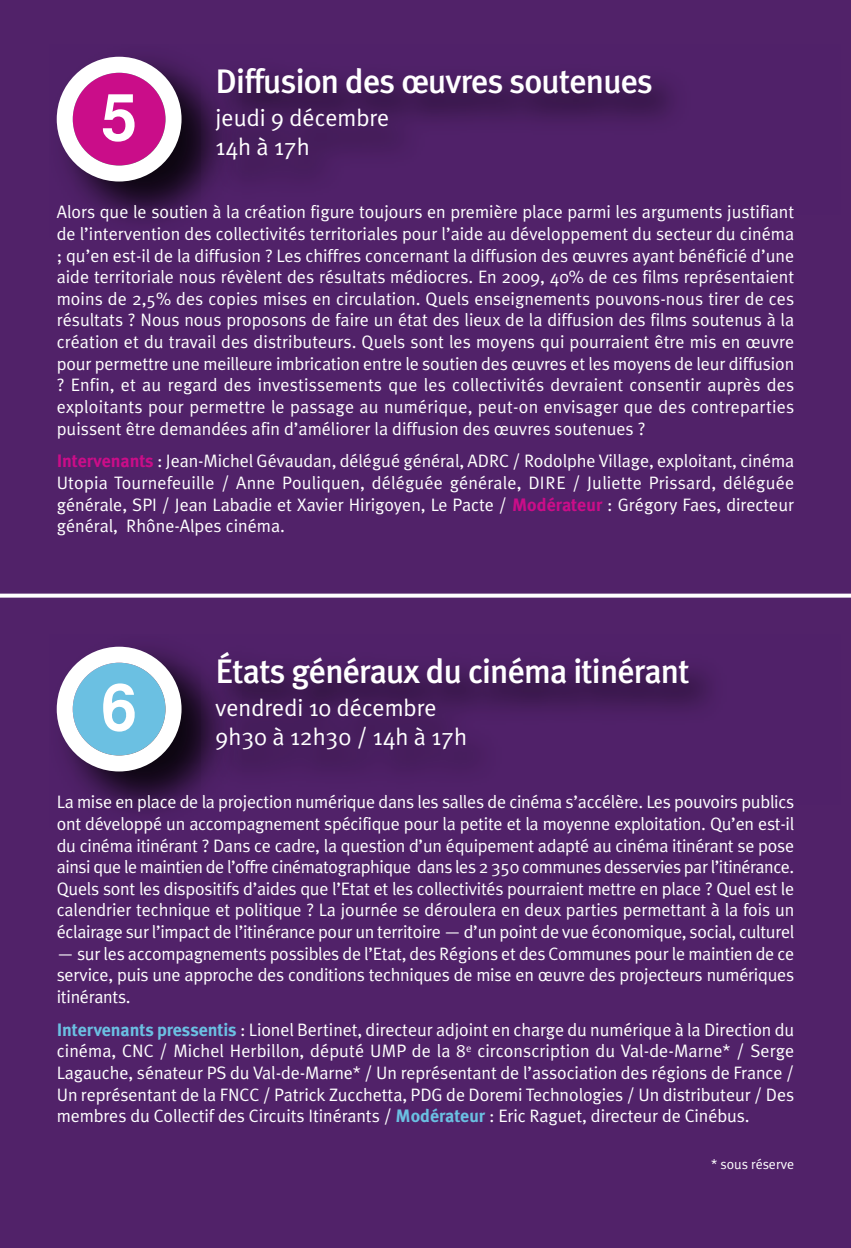
<style>
.page{position:relative;width:851px;height:1248px;background:#fff}
.page>*{position:absolute;margin:0;border:0;box-sizing:border-box;transform-origin:0 0}
.t1{font:700 64.6px "Helvetica";color:#fff}
.t2{font:500 34px "Meta Plus";letter-spacing:-.025em;color:#fff}
.t3{font:24px/28.8px "Meta Plus Normal";color:#fff}
.t4{font:18px/21.6px "Meta Plus Normal";letter-spacing:-.005em;color:#fff;text-align:justify}
.t5{font:14px "Meta Plus Normal";letter-spacing:-.005em;color:#fff}
.s1{font-family:"Meta Plus";font-weight:700;color:#ca0d89}
.s2{font-family:"Meta Plus";font-weight:700;color:#6bc0e2}
</style>
<div class="page">
<div style="left:0;top:0;width:850px;height:1247px;background:#512269"></div>
<img style="left:56px;top:56px;width:146px;height:164px">
<svg style="left:57px;top:57px;width:124px;height:124px;background:#be65a6"></svg>
<img style="left:56px;top:660px;width:146px;height:150px">
<svg style="left:57px;top:646px;width:124px;height:125px;background:#94b1cb"></svg>
<svg style="left:0;top:593px;width:850px;height:4px;background:#e3dce7"></svg>
<h1 class="t1" style="left:101px;top:80px;width:37px">5</h1>
<h2 class="t2" style="left:215px;top:62px;width:439px">Diffusion des œuvres soutenues</h2>
<h3 class="t3" style="left:215px;top:104px;width:175px">jeudi 9 décembre<br>14h à 17h</h3>
<p class="t4" style="left:57px;top:201px;width:739px">Alors que le soutien à la création figure toujours en première place parmi les arguments justifiant de l’intervention des collectivités territoriales pour l’aide au développement du secteur du cinéma ; qu’en est-il de la diffusion ? Les chiffres concernant la diffusion des œuvres ayant bénéficié d’une aide territoriale nous révèlent des résultats médiocres. En 2009, 40% de ces films représentaient moins de 2,5% des copies mises en circulation. Quels enseignements pouvons-nous tirer de ces résultats ? Nous nous proposons de faire un état des lieux de la diffusion des films soutenus à la création et du travail des distributeurs. Quels sont les moyens qui pourraient être mis en œuvre pour permettre une meilleure imbrication entre le soutien des œuvres et les moyens de leur diffusion ? Enfin, et au regard des investissements que les collectivités devraient consentir auprès des exploitants pour permettre le passage au numérique, peut-on envisager que des contreparties puissent être demandées afin d’améliorer la diffusion des œuvres soutenues ?</p>
<p class="t4" style="left:57px;top:450px;width:739px"><span class="s1">Intervenants</span> : Jean-Michel Gévaudan, délégué général, ADRC / Rodolphe Village, exploitant, cinéma Utopia Tournefeuille / Anne Pouliquen, déléguée générale, DIRE / Juliette Prissard, déléguée générale, SPI / Jean Labadie et Xavier Hirigoyen, Le Pacte / <span class="s1">Modérateur</span> : Grégory Faes, directeur général, Rhône-Alpes cinéma.</p>
<h1 class="t1" style="left:101px;top:670px;width:37px">6</h1>
<h2 class="t2" style="left:215px;top:651px;width:475px">États généraux du cinéma itinérant</h2>
<h3 class="t3" style="left:215px;top:693px;width:253px">vendredi 10 décembre<br>9h30 à 12h30 / 14h à 17h</h3>
<p class="t4" style="left:57px;top:791px;width:739px">La mise en place de la projection numérique dans les salles de cinéma s’accélère. Les pouvoirs publics ont développé un accompagnement spécifique pour la petite et la moyenne exploitation. Qu’en est-il du cinéma itinérant ? Dans ce cadre, la question d’un équipement adapté au cinéma itinérant se pose ainsi que le maintien de l’offre cinématographique dans les 2 350 communes desservies par l’itinérance.<br>Quels sont les dispositifs d’aides que l’Etat et les collectivités pourraient mettre en place ? Quel est le calendrier technique et politique ? La journée se déroulera en deux parties permettant à la fois un éclairage sur l’impact de l’itinérance pour un territoire — d’un point de vue économique, social, culturel</p>
<p class="t4" style="left:57px;top:942px;width:739px">— sur les accompagnements possibles de l’Etat, des Régions et des Communes pour le maintien de ce service, puis une approche des conditions techniques de mise en œuvre des projecteurs numériques itinérants.</p>
<p class="t4" style="left:57px;top:1018px;width:739px"><span class="s2">Intervenants pressentis</span> : Lionel Bertinet, directeur adjoint en charge du numérique à la Direction du cinéma, CNC / Michel Herbillon, député UMP de la 8<sup>e</sup> circonscription du Val-de-Marne* / Serge Lagauche, sénateur PS du Val-de-Marne* / Un représentant de l’association des régions de France / Un représentant de la FNCC / Patrick Zucchetta, PDG de Doremi Technologies / Un distributeur / Des membres du Collectif des Circuits Itinérants / <span class="s2">Modérateur</span> : Eric Raguet, directeur de Cinébus.</p>
<p class="t5" style="left:711px;top:1156px;width:85px">* sous réserve</p>
</div>
